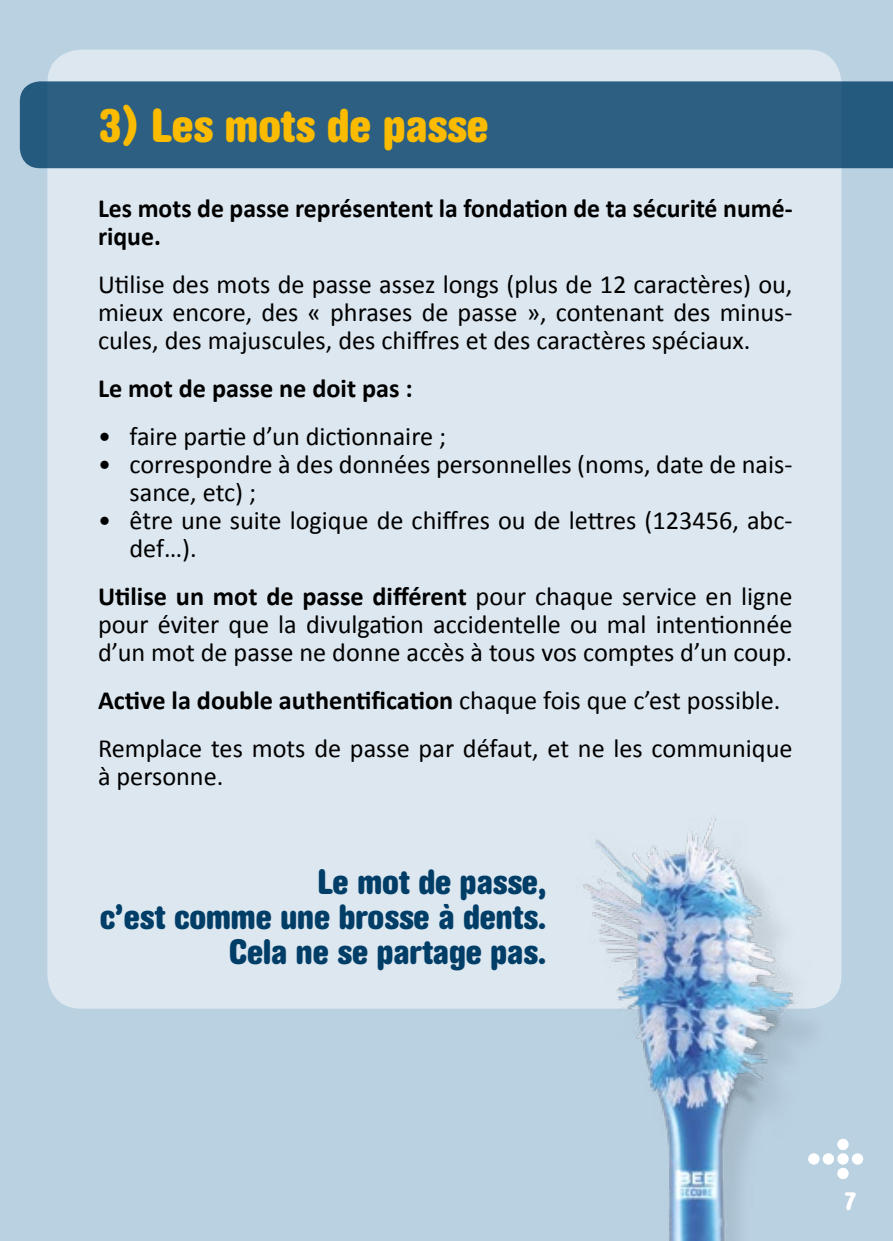
<style>
.page{position:relative;width:893px;height:1241px;background:#fff}
.page>*{position:absolute;margin:0;border:0;box-sizing:border-box;transform-origin:0 0}
.t1{font:700 condensed 47.25px "AG Book Rounded";color:#fabb00}
.t2{font:700 condensed 35px/35px "AG Book Rounded";color:#003d67;text-align:right}
.t3{font:26.25px/28px "Calibri";color:#000}
.t4{font:700 26.25px/28px "Calibri";color:#000}
.t5{font:700 condensed 25.55px "AG Book Rounded";color:#fff}
.s1{font-weight:700}
</style>
<div class="page">
<div style="left:0;top:0;width:893px;height:1240px;background:#bad1e2"></div>
<div style="left:47px;top:50px;width:794px;height:958px;background:#dce7f0;border-radius:34px"></div>
<div style="left:20px;top:81px;width:873px;height:87px;background:#2c5f82"></div>
<img style="left:491px;top:706px;width:373px;height:534px">
<h1 class="t1" style="left:98px;top:97px;width:392px">3) Les mots de passe</h1>
<p class="t4" style="left:98px;top:195px;width:696px">Les mots de passe représentent la fondation de ta sécurité numé&shy;rique.</p>
<p class="t3" style="left:98px;top:270px;width:696px;text-align:justify">Utilise des mots de passe assez longs (plus de 12 caractères) ou, mieux encore, des « phrases de passe », contenant des minus&shy;cules, des majuscules, des chiffres et des caractères spéciaux.</p>
<p class="t4" style="left:98px;top:374px;width:316px">Le mot de passe ne doit pas :</p>
<p class="t3" style="left:98px;top:422px;width:350px">• faire partie d’un dictionnaire ;</p>
<p class="t3" style="left:130px;top:450px;width:664px;text-indent:-31px">• correspondre à des données personnelles (noms, date de nais&shy;sance, etc) ;</p>
<p class="t3" style="left:130px;top:506px;width:664px;text-indent:-32px">• être une suite logique de chiffres ou de lettres (123456, abc&shy;def…).</p>
<p class="t3" style="left:98px;top:582px;width:696px;text-align:justify"><span class="s1">Utilise un mot de passe différent</span> pour chaque service en ligne pour éviter que la divulgation accidentelle ou mal intentionnée d’un mot de passe ne donne accès à tous vos comptes d’un coup.</p>
<p class="t3" style="left:98px;top:676px;width:696px;line-height:47.9px"><span class="s1">Active la double authentification</span> chaque fois que c’est possible.<br>Remplace tes mots de passe par défaut, et ne les communique</p>
<p class="t3" style="left:98px;top:762px;width:127px">à personne.</p>
<h2 class="t2" style="left:100px;top:864px;width:448px">Le mot de passe,<br>c’est comme une brosse à dents.<br>Cela ne se partage pas.</h2>
<p class="t5" style="left:844px;top:1186px;width:15px">7</p>
</div>
